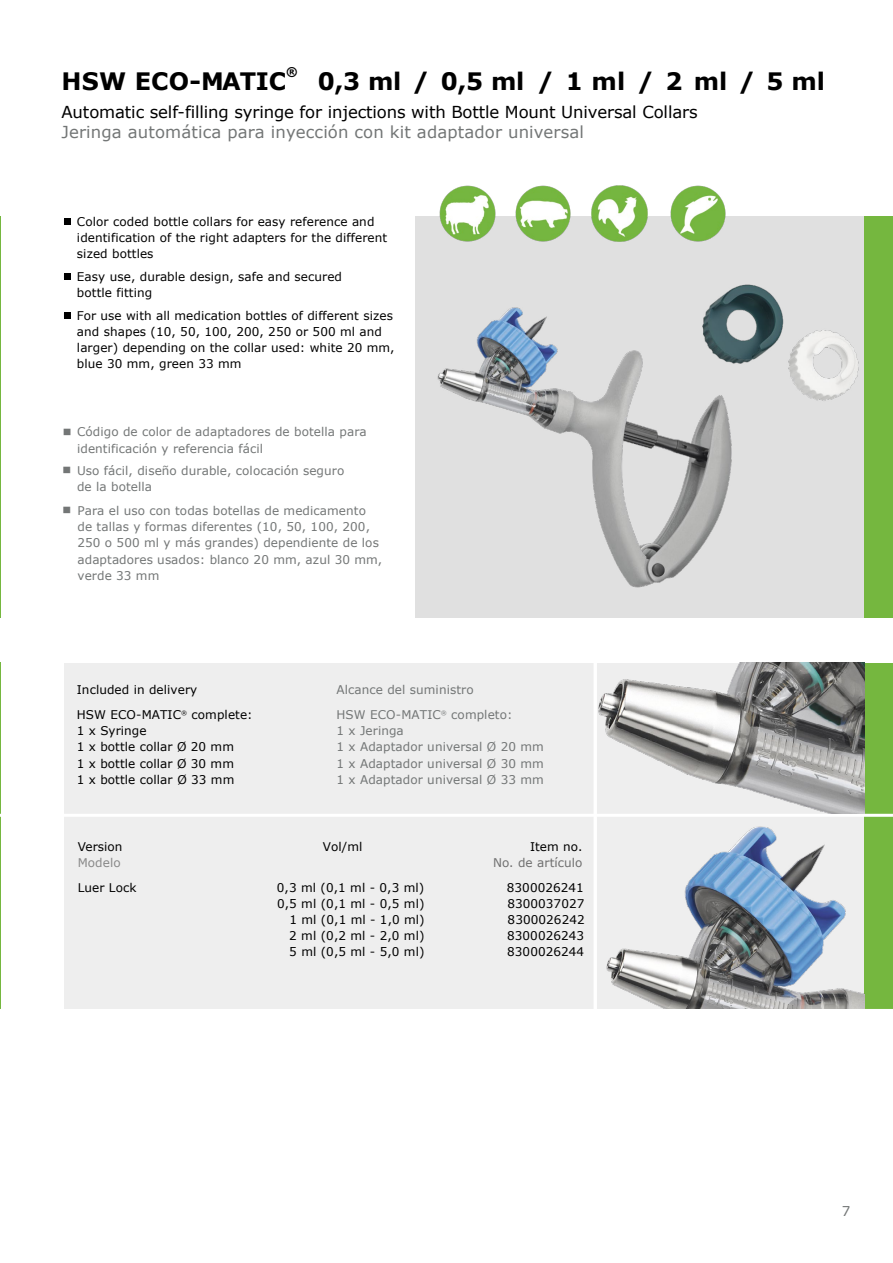
<style>
.page{position:relative;width:893px;height:1263px;background:#fff}
.page>*{position:absolute;margin:0;border:0;box-sizing:border-box;transform-origin:0 0}
.t1{font:700 24px "Verdana";letter-spacing:-.01em;color:#000}
.t2{font:16.5px "Verdana";letter-spacing:-.01em;color:#000}
.t3{font:16.5px "Verdana";letter-spacing:.005em;color:#737676}
.t4{font:13.5px "Verdana";color:#737676}
.t5{font:12px/16.2px "Verdana";letter-spacing:.005em;color:#000}
.t6{font:12px/16.2px "Verdana";letter-spacing:.005em;color:#737676}
.t7{font:12px "Verdana";letter-spacing:.005em;color:#6f6f6f}
.t8{font:12px "Verdana";letter-spacing:.005em;color:#888}
.t9{font:700 12px "Verdana";color:#000}
.t10{font:11.1px "Wingdings";color:#737676;scale:1.06 1}
</style>
<div class="page">
<div style="left:64px;top:662px;width:828px;height:348px;background:#eee"></div>
<div style="left:865px;top:216px;width:28px;height:402px;background:#75b73f"></div>
<div style="left:865px;top:662px;width:28px;height:348px;background:#75b73f"></div>
<hr style="left:56px;top:1009px;width:837px;height:3px;background:#fff">
<hr style="left:594px;top:652px;width:3px;height:544px;background:#fff">
<hr style="left:52px;top:814px;width:841px;height:3px;background:#fff">
<img style="left:439px;top:185px;width:57px;height:30px">
<img style="left:515px;top:185px;width:56px;height:30px">
<img style="left:591px;top:185px;width:57px;height:30px">
<img style="left:670px;top:185px;width:56px;height:30px">
<img style="left:606px;top:821px;width:259px;height:187px">
<div style="left:64px;top:219px;width:7px;height:6px;background:#000"></div>
<div style="left:64px;top:312px;width:7px;height:6px;background:#000"></div>
<div style="left:64px;top:273px;width:7px;height:7px;background:#000"></div>
<img style="left:415px;top:215px;width:450px;height:403px">
<hr style="left:0;top:216px;width:1px;height:401px;background:#75b73f">
<hr style="left:0;top:662px;width:1px;height:347px;background:#75b73f">
<img style="left:598px;top:662px;width:267px;height:152px">
<p class="t9" style="left:286px;top:64px;width:13px">®</p>
<h1 class="t1" style="left:318px;top:66px;width:509px">0,3 ml / 0,5 ml / 1 ml / 2 ml / 5 ml</h1>
<h2 class="t2" style="left:62px;top:102px;width:638px">Automatic self-filling syringe for injections with Bottle Mount Universal Collars</h2>
<h2 class="t3" style="left:62px;top:122px;width:524px">Jeringa automática para inyección con kit adaptador universal</h2>
<h1 class="t1" style="left:62px;top:66px;width:226px">HSW ECO-MATIC</h1>
<p class="t5" style="left:77px;top:213px;width:312px">Color coded bottle collars for easy reference and identification of the right adapters for the different sized bottles</p>
<p class="t5" style="left:77px;top:268px;width:267px">Easy use, durable design, safe and secured bottle fitting</p>
<p class="t5" style="left:77px;top:307px;width:319px">For use with all medication bottles of different sizes and shapes (10, 50, 100, 200, 250 or 500 ml and larger) depending on the collar used: white 20 mm, blue 30 mm, green 33 mm</p>
<p class="t6" style="left:77px;top:423px;width:291px">Código de color de adaptadores de botella para identificación y referencia fácil</p>
<p class="t6" style="left:77px;top:462px;width:269px">Uso fácil, diseño durable, colocación seguro de la botella</p>
<p class="t6" style="left:77px;top:502px;width:306px">Para el uso con todas botellas de medicamento de tallas y formas diferentes (10, 50, 100, 200, 250 o 500 ml y más grandes) dependiente de los adaptadores usados: blanco 20 mm, azul 30 mm, verde 33 mm</p>
<p class="t10" style="left:63px;top:426px;width:10px">■</p>
<p class="t10" style="left:63px;top:464px;width:10px">■</p>
<p class="t10" style="left:63px;top:504px;width:10px">■</p>
<p class="t5" style="left:77px;top:677px;width:177px;line-height:24.8px">Included in delivery<br>HSW ECO-MATIC<sup>®</sup> complete:</p>
<p class="t5" style="left:77px;top:722px;width:159px">1 x Syringe<br>1 x bottle collar Ø 20 mm<br>1 x bottle collar Ø 30 mm<br>1 x bottle collar Ø 33 mm</p>
<p class="t6" style="left:337px;top:677px;width:178px;line-height:24.8px">Alcance del suministro<br>HSW ECO-MATIC<sup>®</sup> completo:</p>
<p class="t6" style="left:336px;top:722px;width:209px">1 x Jeringa<br>1 x Adaptador universal Ø 20 mm<br>1 x Adaptador universal Ø 30 mm<br>1 x Adaptador universal Ø 33 mm</p>
<p class="t5" style="left:78px;top:838px;width:46px">Version</p>
<p class="t5" style="left:323px;top:838px;width:41px">Vol/ml</p>
<p class="t5" style="left:530px;top:838px;width:54px">Item no.</p>
<p class="t8" style="left:78px;top:855px;width:45px">Modelo</p>
<p class="t7" style="left:493px;top:855px;width:91px">No. de artículo</p>
<p class="t5" style="left:78px;top:879px;width:60px">Luer Lock</p>
<p class="t5" style="left:277px;top:879px;width:149px">0,3 ml (0,1 ml - 0,3 ml)</p>
<p class="t5" style="left:507px;top:879px;width:79px">8300026241</p>
<p class="t5" style="left:277px;top:895px;width:149px">0,5 ml (0,1 ml - 0,5 ml)</p>
<p class="t5" style="left:507px;top:895px;width:79px">8300037027</p>
<p class="t5" style="left:289px;top:911px;width:137px">1 ml (0,1 ml - 1,0 ml)</p>
<p class="t5" style="left:508px;top:911px;width:79px">8300026242</p>
<p class="t5" style="left:289px;top:927px;width:137px">2 ml (0,2 ml - 2,0 ml)</p>
<p class="t5" style="left:507px;top:927px;width:79px">8300026243</p>
<p class="t5" style="left:289px;top:943px;width:137px">5 ml (0,5 ml - 5,0 ml)</p>
<p class="t5" style="left:507px;top:943px;width:79px">8300026244</p>
<p class="t4" style="left:842px;top:1203px;width:10px">7</p>
</div>
